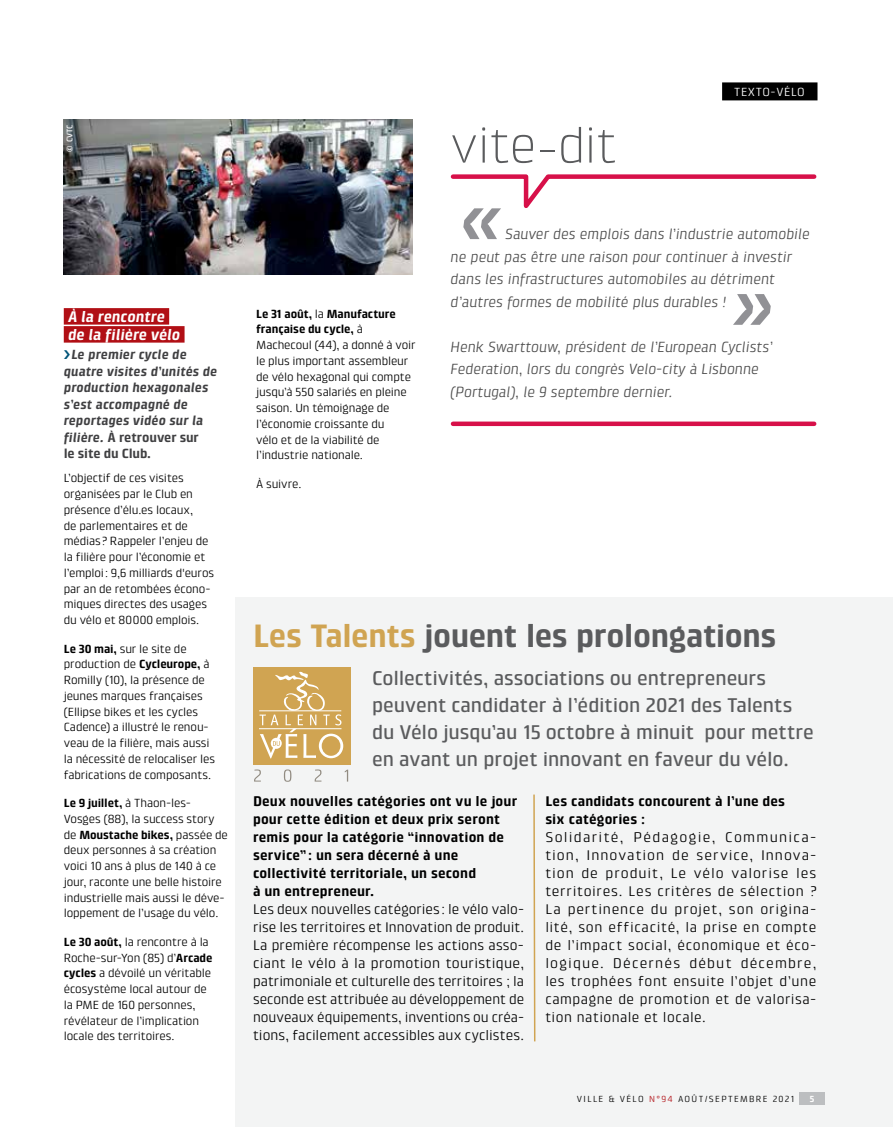
<style>
.page{position:relative;width:893px;height:1127px;background:#fff}
.page>*{position:absolute;margin:0;border:0;box-sizing:border-box;transform-origin:0 0}
.t1{font:300 51px "Klint LT Pro";letter-spacing:-.015em;color:#5a5b5d}
.t2{font:700 33px "Klint LT Pro";letter-spacing:-.015em;color:#5a5b5d}
.t3{font:500 20.25px/27px "Klint LT Pro";letter-spacing:-.005em;color:#5a5b5d}
.t4{font:italic 700 15.75px/18px "Klint LT Pro";color:#fff}
.t5{font:italic 15px/22.5px "Klint LT Pro";color:#4c4c4c}
.t6{font:14.25px/18px "Klint LT Pro";letter-spacing:.02em;color:#000;text-align:justify}
.t7{font:700 14.25px/18px "Klint LT Pro";letter-spacing:.01em;color:#000}
.t8{font:italic 700 13.5px/16.5px "Klint LT Pro";letter-spacing:.005em;color:#404042}
.t9{font:12px/15.8px "Klint LT Pro";letter-spacing:-.01em;color:#000}
.t10{font:12px "Klint LT Pro";letter-spacing:.05em;color:#fff}
.t11{font:9px "Klint LT Pro";letter-spacing:.15em;color:#000}
.t12{font:700 9px "Klint LT Pro";color:#fff}
.t13{font:500 8.25px "Klint LT Pro";color:#fff}
.s1{font-style:normal}
.s2{font-weight:700}
.s3{color:#d0a452}
.s4{color:#b10f15}
</style>
<div class="page">
<div style="left:722px;top:82px;width:95px;height:18px;background:#000"></div>
<div style="left:235px;top:597px;width:658px;height:530px;background:#f3f4f4"></div>
<div style="left:64px;top:308px;width:105px;height:17px;background:#b10f15"></div>
<div style="left:64px;top:326px;width:121px;height:17px;background:#b10f15"></div>
<svg style="left:450px;top:174px;width:367px;height:65px"></svg>
<div style="left:453px;top:421px;width:361px;height:5px;background:#d71049"></div>
<svg style="left:733px;top:294px;width:38px;height:31px"></svg>
<div style="left:253px;top:666px;width:97px;height:98px;background:#d0a452"></div>
<svg style="left:260px;top:671px;width:83px;height:87px"></svg>
<hr style="left:259px;top:710px;width:82px;height:1px;background:#fff">
<hr style="left:259px;top:728px;width:82px;height:1px;background:#fff">
<svg style="left:254px;top:769px;width:94px;height:13px"></svg>
<svg style="left:533px;top:794px;width:3px;height:248px"></svg>
<img style="left:64px;top:119px;width:348px;height:155px">
<div style="left:799px;top:1092px;width:26px;height:13px;background:#bcbec0"></div>
<p class="t13" style="left:65px;top:152px;width:29px;rotate:-90deg">© CVTC</p>
<h3 class="t4" style="left:68px;top:307px;width:114px">À la rencontre de la filière vélo</h3>
<p class="t8" style="left:64px;top:346px;width:155px;text-indent:8px">Le premier cycle de quatre visites d’unités de production hexagonales s’est accompagné de reportages vidéo sur la filière. <span class="s1">À retrouver sur<br>le site du Club.</span></p>
<p class="t9" style="left:64px;top:470px;width:152px">L’objectif de ces visites organisées par le Club en présence d’élu.es locaux,<br>de parlementaires et de médias? Rappeler l’enjeu de la filière pour l’économie et l’emploi: 9,6 milliards d'euros par an de retombées écono&shy;miques directes des usages du vélo et 80000 emplois.</p>
<p class="t9" style="left:64px;top:640px;width:153px"><span class="s2">Le 30 mai,</span> sur le site de production de <span class="s2">Cycleurope,</span> à<br>Romilly (10), la présence de jeunes marques françaises (Ellipse bikes et les cycles<br>Cadence) a illustré le renou&shy;veau de la filière, mais aussi la nécessité de relocaliser les fabrications de composants.</p>
<p class="t9" style="left:64px;top:795px;width:166px"><span class="s2">Le 9 juillet,</span> à Thaon-les-<br>Vosges (88), la success story de <span class="s2">Moustache bikes,</span> passée de deux personnes à sa création voici 10 ans à plus de 140 à ce jour, raconte une belle histoire industrielle mais aussi le déve&shy;loppement de l’usage du vélo.</p>
<p class="t9" style="left:64px;top:934px;width:150px"><span class="s2">Le 30 août,</span> la rencontre à la<br>Roche-sur-Yon (85) d’<span class="s2">Arcade cycles</span> a dévoilé un véritable écosystème local autour de la PME de 160 personnes, révélateur de l’implication locale des territoires.</p>
<p class="t9" style="left:256px;top:306px;width:161px"><span class="s2">Le 31 août,</span> la <span class="s2">Manufacture française du cycle,</span> à<br>Machecoul (44), a donné à voir le plus important assembleur de vélo hexagonal qui compte jusqu’à 550 salariés en pleine saison. Un témoignage de l’économie croissante du<br>vélo et de la viabilité de l’industrie nationale.</p>
<p class="t9" style="left:256px;top:476px;width:47px">À suivre.</p>
<h1 class="t1" style="left:451px;top:116px;width:168px">vite-dit</h1>
<p class="t10" style="left:734px;top:85px;width:72px">TEXTO-VÉLO</p>
<p class="t5" style="left:451px;top:223px;width:361px;text-indent:55px">Sauver des emplois dans l’industrie automobile ne peut pas être une raison pour continuer à investir dans les infrastructures automobiles au détriment d’autres formes de mobilité plus durables !</p>
<p class="t5" style="left:451px;top:335px;width:324px">Henk Swarttouw, président de l’European Cyclists’<br>Federation, lors du congrès Velo-city à Lisbonne (Portugal), le 9 septembre dernier.</p>
<h2 class="t2" style="left:253px;top:617px;width:525px"><span class="s3">Les Talents</span> jouent les prolongations</h2>
<h3 class="t3" style="left:372px;top:664px;width:443px">Collectivités, associations ou entrepreneurs peuvent candidater à l’édition 2021 des Talents du Vélo jusqu’au 15 octobre à minuit pour mettre en avant un projet innovant en faveur du vélo.</h3>
<p class="t7" style="left:253px;top:792px;width:266px">Deux nouvelles catégories ont vu le jour pour cette édition et deux prix seront remis pour la catégorie “innovation de service” : un sera décerné à une collectivité territoriale, un second<br>à un entrepreneur.</p>
<p class="t6" style="left:253px;top:900px;width:273px">Les deux nouvelles catégories: le vélo valo&shy;rise les territoires et Innovation de produit.<br>La première récompense les actions asso&shy;ciant le vélo à la promotion touristique, patrimoniale et culturelle des territoires ; la seconde est attribuée au développement de nouveaux équipements, inventions ou créa&shy;tions, facilement accessibles aux cyclistes.</p>
<p class="t7" style="left:545px;top:792px;width:241px">Les candidats concourent à l’une des six catégories :</p>
<p class="t6" style="left:545px;top:828px;width:273px">Solidarité, Pédagogie, Communica&shy;tion, Innovation de service, Innova&shy;tion de produit, Le vélo valorise les territoires. Les critères de sélection ?<br>La pertinence du projet, son origina&shy;lité, son efficacité, la prise en compte de l’impact social, économique et éco&shy;logique. Décernés début décembre, les trophées font ensuite l’objet d’une campagne de promotion et de valorisa&shy;tion nationale et locale.</p>
<p class="t11" style="left:577px;top:1093px;width:7px">ville</p>
<p class="t11" style="left:609px;top:1093px;width:18px">&amp; vélo</p>
<p class="t11" style="left:649px;top:1093px;width:87px"><span class="s4">N°94</span> Août/se ptembre</p>
<p class="t11" style="left:773px;top:1093px;width:23px">2021</p>
<p class="t12" style="left:810px;top:1094px;width:6px">5</p>
</div>
